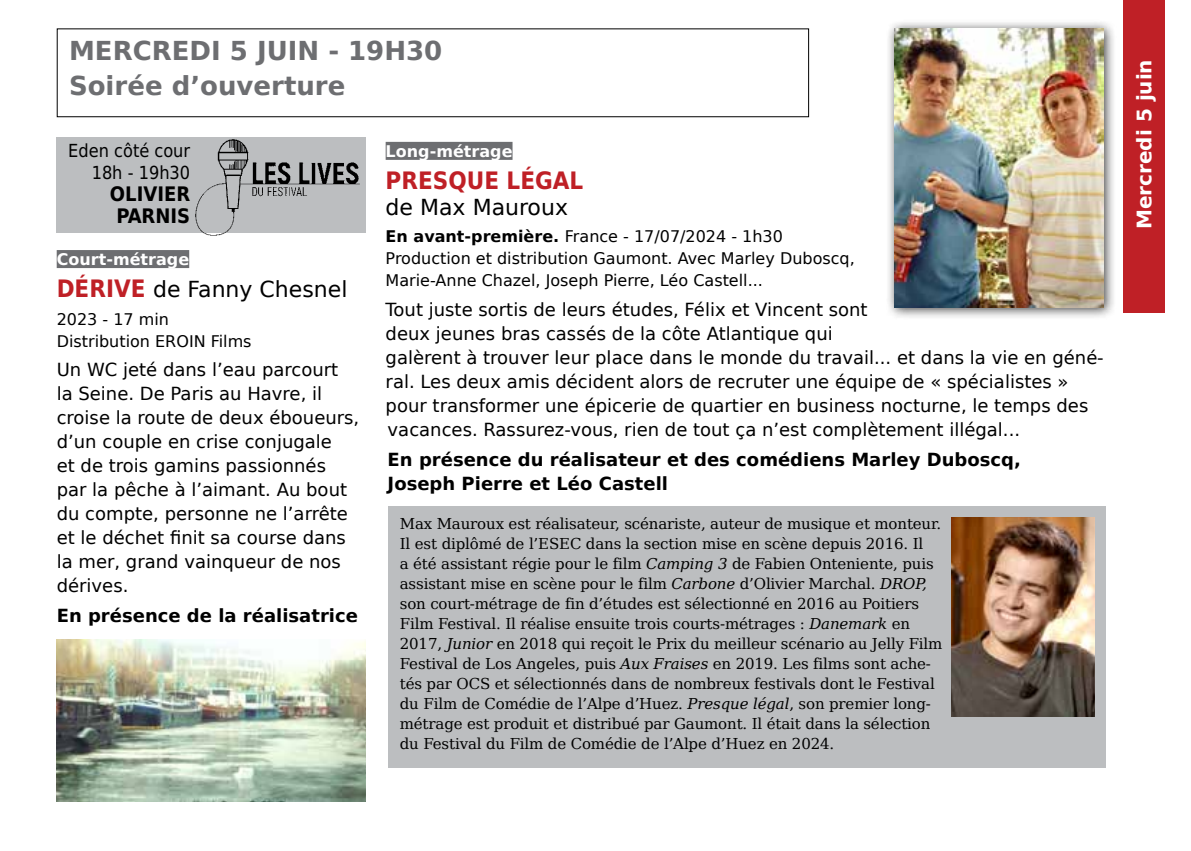
<style>
.page{position:relative;width:1191px;height:851px;background:#fff}
.page>*{position:absolute;margin:0;border:0;box-sizing:border-box;transform-origin:0 0}
.t1{font:700 26px/34px "DejaVu Sans";color:#6d6e71}
.t2{font:700 24px "DejaVu Sans Condensed";color:#bf2026}
.t3{font:22px "DejaVu Sans";color:#000}
.t4{font:700 20px "DejaVu Sans";color:#fff}
.t5{font:700 20px/22px "DejaVu Sans Condensed";color:#000;text-align:center}
.t6{font:18px/24px "DejaVu Sans";color:#000}
.t7{font:700 18px/24px "DejaVu Sans";color:#000}
.t8{font:18px/22px "DejaVu Sans Condensed";color:#000;text-align:right}
.t9{font:16px/22px "DejaVu Sans";color:#000}
.t10{font:700 16px "DejaVu Sans";color:#fff}
.t11{font:15px/20px "DejaVu Serif";letter-spacing:-.01em;color:#000}
.s1{font-family:"DejaVu Sans Condensed";font-weight:700;font-size:24px;color:#bf2026}
.s2{font-weight:700}
.s3{font-style:italic}
</style>
<div class="page">
<div style="left:1123px;top:0;width:41px;height:312px;background:#bf2026"></div>
<div style="left:57px;top:250px;width:132px;height:18px;background:#6d6e71"></div>
<div style="left:386px;top:142px;width:126px;height:18px;background:#6d6e71"></div>
<img style="left:57px;top:639px;width:309px;height:161px">
<div style="left:388px;top:506px;width:718px;height:261px;background:#bcbec0"></div>
<div style="left:885px;top:19px;width:231px;height:301px;background:#000;opacity:.75"></div>
<img style="left:894px;top:28px;width:209px;height:279px">
<img style="left:951px;top:518px;width:143px;height:198px">
<div style="left:57px;top:137px;width:309px;height:95px;background:#bcbec0"></div>
<img style="left:190px;top:139px;width:176px;height:97px">
<h1 class="t1" style="left:69px;top:34px;width:375px">Mercredi 5 juin - 19h30<br>Soirée d’ouverture</h1>
<p class="t8" style="left:68px;top:139px;width:123px">Eden côté cour<br>18h - 19h30</p>
<h3 class="t5" style="left:110px;top:182px;width:82px">olivier parnis</h3>
<p class="t10" style="left:57px;top:246px;width:134px">Court-métrage</p>
<h3 class="t3" style="left:57px;top:270px;width:292px"><span class="s1">Dérive</span> de Fanny Chesnel</h3>
<p class="t9" style="left:57px;top:307px;width:196px">2023 - 17 min<br>Distribution EROIN Films</p>
<p class="t6" style="left:57px;top:357px;width:304px">Un WC jeté dans l’eau parcourt<br>la Seine. De Paris au Havre, il croise la route de deux éboueurs, d’un couple en crise conjugale<br>et de trois gamins passionnés par la pêche à l’aimant. Au bout du compte, personne ne l’arrête et le déchet finit sa course dans la mer, grand vainqueur de nos dérives.</p>
<p class="t7" style="left:57px;top:603px;width:303px">En présence de la réalisatrice</p>
<p class="t10" style="left:386px;top:138px;width:128px">Long-métrage</p>
<h2 class="t2" style="left:386px;top:160px;width:199px">Presque légal</h2>
<h3 class="t3" style="left:386px;top:187px;width:184px">de Max Mauroux</h3>
<p class="t9" style="left:386px;top:225px;width:471px"><span class="s2">En avant-première.</span> France - 17/07/2024 - 1h30<br>Production et distribution Gaumont. Avec Marley Duboscq,<br>Marie-Anne Chazel, Joseph Pierre, Léo Castell...</p>
<p class="t6" style="left:386px;top:297px;width:719px">Tout juste sortis de leurs études, Félix et Vincent sont<br>deux jeunes bras cassés de la côte Atlantique qui<br>galèrent à trouver leur place dans le monde du travail... et dans la vie en géné&shy;ral. Les deux amis décident alors de recruter une équipe de « spécialistes » pour transformer une épicerie de quartier en business nocturne, le temps des vacances. Rassurez-vous, rien de tout ça n’est complètement illégal...</p>
<p class="t7" style="left:388px;top:447px;width:635px">En présence du réalisateur et des comédiens Marley Duboscq,<br>Joseph Pierre et Léo Castell</p>
<p class="t11" style="left:400px;top:513px;width:544px">Max Mauroux est réalisateur, scénariste, auteur de musique et monteur.<br>Il est diplômé de l’ESEC dans la section mise en scène depuis 2016. Il<br>a été assistant régie pour le film <span class="s3">Camping 3</span> de Fabien Onteniente, puis assistant mise en scène pour le film <span class="s3">Carbone</span> d’Olivier Marchal. <span class="s3">DROP, </span>son court-métrage de fin d’études est sélectionné en 2016 au Poitiers Film Festival. Il réalise ensuite trois courts-métrages : <span class="s3">Danemark</span> en 2017, <span class="s3">Junior</span> en 2018 qui reçoit le Prix du meilleur scénario au Jelly Film Festival de Los Angeles, puis <span class="s3">Aux Fraises</span> en 2019. Les films sont ache&shy;tés par OCS et sélectionnés dans de nombreux festivals dont le Festival du Film de Comédie de l’Alpe d’Huez. <span class="s3">Presque légal</span>, son premier long&shy;métrage est produit et distribué par Gaumont. Il était dans la sélection du Festival du Film de Comédie de l’Alpe d’Huez en 2024.</p>
<h3 class="t4" style="left:1127px;top:229px;width:171px;rotate:-90deg">Mercredi 5 juin</h3>
</div>
